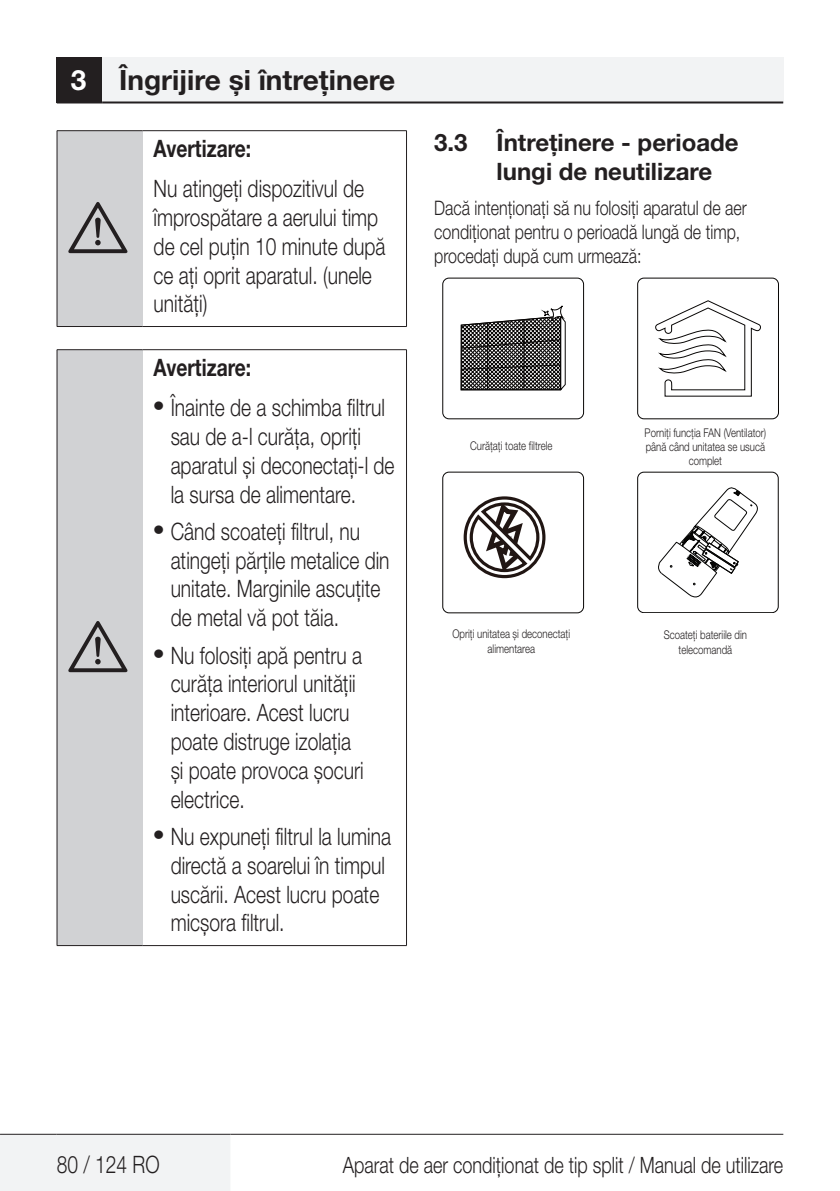
<style>
.page{position:relative;width:840px;height:1191px;background:#fff}
.page>*{position:absolute;margin:0;border:0;box-sizing:border-box;transform-origin:0 0}
.body{font:64px "ZIWARNUN";color:#231f20}
.t1{font:700 28px "Helvetica Neue LT Pro";color:#231f20}
.body_12pt__3mm{font:300 24px/28.8px "Helvetica Neue LT Pro";color:#231f20;scale:.8 1}
.body_bold_12pt__3mm{font:700 24px/28.8px "Helvetica Neue LT Pro";color:#231f20}
.body_bold_12pt__3mm-2{font:700 24px "Helvetica Neue LT Pro";color:#231f20;scale:.8 1}
.t2{font:300 24px "Helvetica Neue LT Std";color:#231f20;scale:.8 1}
.t3{font:300 22.4px "Helvetica Neue LT Pro";color:#231f20;scale:.8 1}
.body-2{font:300 20px/24px "Helvetica Neue LT Pro";color:#231f20;scale:.8 1}
.t4{font:300 12px/14.4px "Helvetica Neue LT Pro";color:#231f20;text-align:center;scale:.8 1}
.s1{color:#fff}
.s2{font-family:"Arial";font-weight:700;font-size:30px}
</style>
<div class="page">
<div style="left:57px;top:57px;width:45px;height:45px;background:#231f20"></div>
<div style="left:102px;top:57px;width:680px;height:45px;background:#f2f3f4"></div>
<hr style="left:57px;top:101px;width:45px;height:2px;background:#231f20">
<hr style="left:102px;top:101px;width:680px;height:2px;background:#231f20">
<div style="left:0;top:1134px;width:230px;height:57px;background:#f2f3f4"></div>
<hr style="left:0;top:1133px;width:57px;height:1px;background:#231f20">
<hr style="left:57px;top:1133px;width:173px;height:1px;background:#231f20">
<hr style="left:230px;top:1133px;width:552px;height:1px;background:#231f20">
<div style="left:57px;top:131px;width:85px;height:195px;background:#d1d2d4"></div>
<hr style="left:57px;top:130px;width:85px;height:1px;background:#231f20">
<hr style="left:142px;top:130px;width:264px;height:1px;background:#231f20">
<hr style="left:406px;top:131px;width:1px;height:195px;background:#231f20">
<hr style="left:57px;top:326px;width:85px;height:1px;background:#231f20">
<hr style="left:142px;top:326px;width:264px;height:1px;background:#231f20">
<hr style="left:57px;top:131px;width:1px;height:195px;background:#231f20">
<div style="left:57px;top:350px;width:85px;height:595px;background:#d1d2d4"></div>
<hr style="left:57px;top:349px;width:85px;height:1px;background:#231f20">
<hr style="left:142px;top:349px;width:264px;height:1px;background:#231f20">
<hr style="left:406px;top:350px;width:1px;height:595px;background:#231f20">
<hr style="left:57px;top:945px;width:85px;height:1px;background:#231f20">
<hr style="left:142px;top:945px;width:264px;height:1px;background:#231f20">
<hr style="left:57px;top:350px;width:1px;height:595px;background:#231f20">
<svg style="left:442px;top:278px;width:141px;height:141px"></svg>
<svg style="left:637px;top:278px;width:141px;height:141px"></svg>
<div style="left:442px;top:472px;width:141px;height:141px;border:1px solid #080605;border-radius:6px"></div>
<svg style="left:658px;top:487px;width:100px;height:111px"></svg>
<div style="left:637px;top:472px;width:141px;height:141px;border:1px solid #080605;border-radius:6px"></div>
<svg style="left:463px;top:496px;width:83px;height:83px"></svg>
<p class="t1" style="left:71px;top:62px;width:325px"><span class="s1">3</span> Îngrijire și întreținere</p>
<p class="body" style="left:68px;top:194px;width:63px">A</p>
<p class="body" style="left:68px;top:612px;width:63px">A</p>
<p class="body_bold_12pt__3mm-2" style="left:153px;top:133px;width:123px">Avertizare:</p>
<p class="body_12pt__3mm" style="left:153px;top:174px;width:291px">Nu atingeți dispozitivul de împrospătare a aerului timp de cel puțin 10 minute după ce ați oprit aparatul. (unele unități)</p>
<p class="body_bold_12pt__3mm-2" style="left:153px;top:352px;width:123px">Avertizare:</p>
<p class="body_12pt__3mm" style="left:170px;top:393px;width:281px;text-indent:-17px"><span class="s2">•</span> Înainte de a schimba filtrul sau de a-l curăța, opriți aparatul și deconectați-l de la sursa de alimentare.</p>
<p class="body_12pt__3mm" style="left:170px;top:516px;width:275px;text-indent:-17px"><span class="s2">•</span> Când scoateți filtrul, nu atingeți părțile metalice din unitate. Marginile ascuțite de metal vă pot tăia.</p>
<p class="body_12pt__3mm" style="left:170px;top:640px;width:242px;text-indent:-17px"><span class="s2">•</span> Nu folosiți apă pentru a curăța interiorul unității interioare. Acest lucru poate distruge izolația și poate provoca șocuri electrice.</p>
<p class="body_12pt__3mm" style="left:170px;top:821px;width:277px;text-indent:-17px"><span class="s2">•</span> Nu expuneți filtrul la lumina directă a soarelui în timpul uscării. Acest lucru poate micșora filtrul.</p>
<p class="body_bold_12pt__3mm" style="left:496px;top:127px;width:243px;text-indent:-62px">3.3 Întreținere - perioade lungi de neutilizare</p>
<p class="body-2" style="left:434px;top:196px;width:392px">Dacă intenționați să nu folosiți aparatul de aer condiționat pentru o perioadă lungă de timp, procedați după cum urmează:</p>
<p class="t4" style="left:470px;top:438px;width:104px">Curățați toate filtrele</p>
<p class="t4" style="left:452px;top:626px;width:148px">Opriți unitatea și deconectați alimentarea</p>
<p class="t4" style="left:644px;top:425px;width:153px">Porniți funcția FAN (Ventilator) până când unitatea se usucă complet</p>
<p class="t4" style="left:663px;top:627px;width:106px">Scoateți bateriile din telecomandă</p>
<p class="t2" style="left:57px;top:1149px;width:130px">80 / 124 RO</p>
<p class="t3" style="left:342px;top:1150px;width:552px">Aparat de aer condiționat de tip split / Manual de utilizare</p>
</div>
